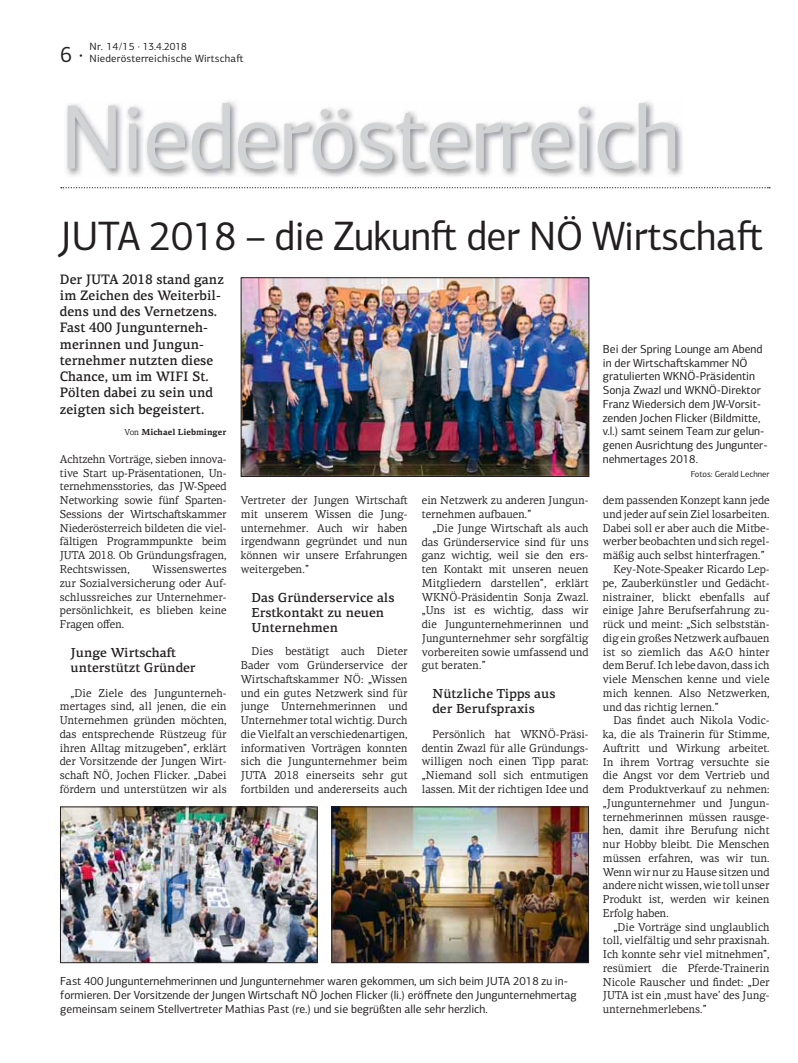
<style>
.page{position:relative;width:798px;height:1063px;background:#fff}
.page>*{position:absolute;margin:0;border:0;box-sizing:border-box;transform-origin:0 0}
.t1{font:91.88px "PF Centro Sans Pro";color:#d1d3d4}
.t2{font:41.25px "PF Centro Sans Pro";letter-spacing:-.01em;color:#231f20;scale:.96 1}
.t3{font:22.5px "PF Centro Sans Pro";color:#231f20;scale:.96 1}
.t4{font:500 13.75px/16.2px "PF Centro Serif Pro";color:#231f20;scale:.96 1}
.t5{font:500 13.12px/15px "PF Centro Serif Pro";color:#231f20}
.t6{font:11.75px/13.8px "PF Centro Sans Pro";color:#231f20}
.t7{font:11.5px/13.8px "PF Centro Serif Pro";color:#231f20;text-align:justify;scale:.96 1}
.t8{font:10.62px/11.9px "PF Centro Sans Pro";letter-spacing:.02em;color:#231f20}
.t9{font:700 8.75px "PF Centro Serif Pro";color:#231f20;scale:.96 1}
.t10{font:8.75px "PF Centro Sans Pro";color:#231f20}
.s1{font-weight:400}
</style>
<div class="page">
<svg style="left:61px;top:187px;width:708px;height:1px"></svg>
<img style="left:66px;top:101px;width:617px;height:76px">
<img style="left:243px;top:280px;width:344px;height:195px">
<div style="left:241px;top:278px;width:348px;height:199px;border:1px solid #231f20"></div>
<img style="left:62px;top:809px;width:253px;height:152px">
<div style="left:60px;top:807px;width:257px;height:156px;border:1px solid #231f20"></div>
<img style="left:333px;top:809px;width:253px;height:152px">
<div style="left:331px;top:807px;width:257px;height:156px;border:1px solid #231f20"></div>
<h3 class="t3" style="left:60px;top:46px;width:25px">6 ·</h3>
<p class="t8" style="left:89px;top:42px;width:155px">Nr. 14/15 · 13.4.2018<br>Niederösterreichische Wirtscha-</p>
<h1 class="t1" style="left:60px;top:103px;width:621px">Niederösterreich</h1>
<h2 class="t2" style="left:60px;top:220px;width:734px">JUTA 2018 – die Zukun- der NÖ Wirtscha-</h2>
<p class="t4" style="left:60px;top:272px;width:172px">Der JUTA 2018 stand ganz im Zeichen des Weiterbil&shy;dens und des Vernetzens.<br>Fast 400 Jungunterneh&shy;merinnen und Jungun&shy;ternehmer nutzten diese<br>Chance, um im WIFI St.<br>Pölten dabei zu sein und zeigten sich begeistert.</p>
<p class="t7" style="left:60px;top:453px;width:175px">Achtzehn Vorträge, sieben innova&shy;tive Start up-Präsentationen, Un&shy;ternehmensstories, das JW-Speed Networking sowie fünf Sparten-Sessions der Wirtscha-skammer Niederösterreich bildeten die viel&shy;fältigen Programmpunkte beim JUTA 2018. Ob Gründungsfragen, Rechtswissen,</p>
<p class="t6" style="left:602px;top:343px;width:166px">Bei der Spring Lounge am Abend in der Wirtscha-skammer NÖ gratulierten WKNÖ-Präsidentin<br>Sonja Zwazl und WKNÖ-Direktor<br>Franz Wiedersich dem JW-Vorsit&shy;zenden Jochen Flicker (Bildmitte, v.l.) samt seinem Team zur gelun&shy;genen Ausrichtung des Jungunter&shy;nehmertages 2018.</p>
<p class="t10" style="left:690px;top:470px;width:80px">Fotos: Gerald Lechner</p>
<p class="t9" style="left:124px;top:429px;width:108px"><span class="s1">Von</span> Michael Liebminger</p>
<p class="t7" style="left:241px;top:495px;width:175px">Vertreter der Jungen Wirtscha&shy;mit unserem Wissen die Jung&shy;unternehmer. Auch wir haben irgendwann gegründet und nun können wir unsere Erfahrungen weitergeben.”</p>
<p class="t5" style="left:251px;top:591px;width:144px">Das Gründerservice als<br>Erstkontakt zu neuen<br>Unternehmen</p>
<p class="t7" style="left:241px;top:646px;width:175px;text-indent:11px">Dies bestätigt auch Dieter Bader vom Gründerservice der Wirtscha-skammer NÖ: „Wissen und ein gutes Netzwerk sind für junge Unternehmerinnen und Unternehmer total wichtig. Durch die Vielfalt an verschiedenartigen, informativen Vorträgen konnten sich die Jungunternehmer beim JUTA 2018 einerseits sehr gut fortbilden und andererseits auch</p>
<p class="t7" style="left:602px;top:495px;width:175px">dem passenden Konzept kann jede</p>
<p class="t7" style="left:602px;top:508px;width:175px">und jeder auf sein Ziel losarbeiten.</p>
<p class="t7" style="left:602px;top:522px;width:175px">Dabei soll er aber auch die Mitbe-</p>
<p class="t7" style="left:602px;top:536px;width:175px">werber beobachten und sich regel-</p>
<p class="t7" style="left:602px;top:550px;width:170px">mäßig auch selbst hinterfragen.”</p>
<p class="t7" style="left:613px;top:563px;width:164px">Key-Note-Speaker Ricardo Lep-</p>
<p class="t7" style="left:602px;top:577px;width:175px">pe, Zauberkünstler und Gedächt-</p>
<p class="t7" style="left:602px;top:591px;width:175px">nistrainer, blickt ebenfalls auf</p>
<p class="t7" style="left:602px;top:605px;width:175px">einige Jahre Berufserfahrung zu-</p>
<p class="t7" style="left:602px;top:618px;width:175px">rück und meint: „Sich selbststän-</p>
<p class="t7" style="left:602px;top:632px;width:175px">dig ein großes Netzwerk aufbauen</p>
<p class="t7" style="left:602px;top:646px;width:175px">ist so ziemlich das A&amp;O hinter</p>
<p class="t7" style="left:602px;top:660px;width:175px">dem Beruf. Ich lebe davon, dass ich</p>
<p class="t7" style="left:602px;top:673px;width:175px">viele Menschen kenne und viele</p>
<p class="t7" style="left:602px;top:687px;width:175px">mich kennen. Also Netzwerken,</p>
<p class="t7" style="left:602px;top:701px;width:122px">und das richtig lernen.”</p>
<p class="t7" style="left:613px;top:715px;width:164px">Das findet auch Nikola Vodic-</p>
<p class="t7" style="left:602px;top:728px;width:175px">ka, die als Trainerin für Stimme,</p>
<p class="t7" style="left:602px;top:742px;width:175px">Au-ritt und Wirkung arbeitet.</p>
<p class="t7" style="left:602px;top:756px;width:175px">In ihrem Vortrag versuchte sie</p>
<p class="t7" style="left:602px;top:770px;width:175px">die Angst vor dem Vertrieb und</p>
<p class="t7" style="left:602px;top:784px;width:175px">dem Produktverkauf zu nehmen:</p>
<p class="t7" style="left:602px;top:797px;width:175px">„Jungunternehmer und Jungun-</p>
<p class="t7" style="left:602px;top:811px;width:175px">ternehmerinnen müssen rausge-</p>
<p class="t7" style="left:602px;top:825px;width:175px">hen, damit ihre Berufung nicht</p>
<p class="t7" style="left:602px;top:839px;width:175px">nur Hobby bleibt. Die Menschen</p>
<p class="t7" style="left:602px;top:852px;width:175px">müssen erfahren, was wir tun.</p>
<p class="t7" style="left:602px;top:866px;width:175px">Wenn wir nur zu Hause sitzen und</p>
<p class="t7" style="left:602px;top:880px;width:175px">andere nicht wissen, wie toll unser</p>
<p class="t7" style="left:602px;top:894px;width:175px">Produkt ist, werden wir keinen</p>
<p class="t7" style="left:602px;top:907px;width:70px">Erfolg haben.</p>
<p class="t7" style="left:613px;top:921px;width:164px">„Die Vorträge sind unglaublich</p>
<p class="t7" style="left:602px;top:935px;width:175px">toll, vielfältig und sehr praxisnah.</p>
<p class="t7" style="left:602px;top:949px;width:175px">Ich konnte sehr viel mitnehmen”,</p>
<p class="t7" style="left:602px;top:962px;width:175px">resümiert die Pferde-Trainerin</p>
<p class="t7" style="left:602px;top:976px;width:175px">Nicole Rauscher und findet: „Der</p>
<p class="t7" style="left:602px;top:990px;width:175px">JUTA ist ein ‚must have’ des Jung-</p>
<p class="t7" style="left:602px;top:1004px;width:110px">unternehmerlebens.”</p>
<p class="t7" style="left:421px;top:495px;width:175px">ein Netzwerk zu anderen Jungun&shy;ternehmen aufbauen.”</p>
<p class="t7" style="left:421px;top:522px;width:175px;text-indent:11px">„Die Junge Wirtscha- als auch das Gründerservice sind für uns ganz wichtig, weil sie den ers&shy;ten Kontakt mit unseren neuen Mitgliedern darstellen”, erklärt WKNÖ-Präsidentin Sonja Zwazl. „Uns ist es wichtig, dass wir die Jungunternehmerinnen und Jungunternehmer sehr sorgfältig vorbereiten sowie umfassend und gut beraten.”</p>
<p class="t5" style="left:432px;top:687px;width:125px">Nützliche Tipps aus der Berufspraxis</p>
<p class="t7" style="left:421px;top:728px;width:175px;text-indent:11px">Persönlich hat WKNÖ-Präsi&shy;dentin Zwazl für alle Gründungs&shy;willigen noch einen Tipp parat: „Niemand soll sich entmutigen lassen. Mit der richtigen Idee und</p>
<p class="t7" style="left:60px;top:563px;width:175px;text-indent:92px">Wissenswertes zur Sozialversicherung oder Auf&shy;schlussreiches zur Unternehmer&shy;persönlichkeit, es blieben keine Fragen offen.</p>
<p class="t5" style="left:70px;top:646px;width:127px">Junge Wirtscha&shy;unterstützt Gründer</p>
<p class="t7" style="left:60px;top:687px;width:175px;text-indent:11px">„Die Ziele des Jungunterneh&shy;mertages sind, all jenen, die ein Unternehmen gründen möchten, das entsprechende Rüstzeug für ihren Alltag mitzugeben”, erklärt der Vorsitzende der Jungen Wirt&shy;scha- NÖ, Jochen Flicker. „Dabei fördern und unterstützen wir als</p>
<p class="t6" style="left:60px;top:976px;width:518px">Fast 400 Jungunternehmerinnen und Jungunternehmer waren gekommen, um sich beim JUTA 2018 zu in&shy;formieren. Der Vorsitzende der Jungen Wirtscha- NÖ Jochen Flicker (li.) eröffnete den Jungunternehmertag gemeinsam seinem Stellvertreter Mathias Past (re.) und sie begrüßten alle sehr herzlich.</p>
</div>
